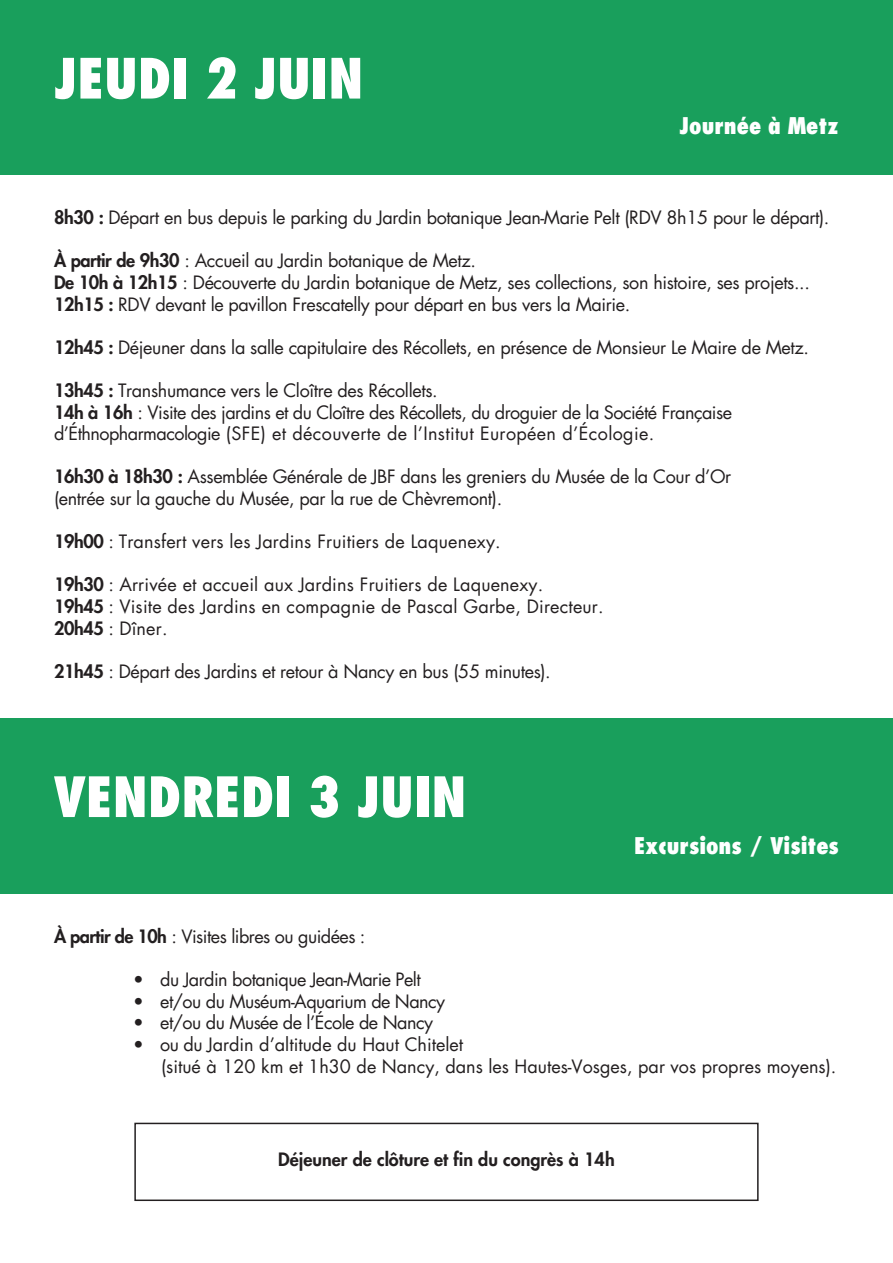
<style>
.page{position:relative;width:893px;height:1263px;background:#fff}
.page>*{position:absolute;margin:0;border:0;box-sizing:border-box;transform-origin:0 0}
.t1{font:800 condensed 54px "Futura Std";color:#fff}
.t2{font:800 condensed 22.5px "Futura Std";color:#fff}
.t3{font:18px/21.6px "Futura Std";letter-spacing:-.02em;color:#231f20}
.t4{font:18px/21.6px "Futura Std";letter-spacing:.01em;color:#231f20}
.t5{font:18px/21.6px "Futura Std";color:#231f20}
.t6{font:800 18px "Futura Std";color:#231f20}
.s1{font-weight:800}
</style>
<div class="page">
<div style="left:134px;top:1123px;width:625px;height:78px;border:2px solid #231f20"></div>
<div style="left:0;top:0;width:893px;height:174px;background:#199f5c"></div>
<div style="left:0;top:718px;width:893px;height:176px;background:#199f5c"></div>
<h1 class="t1" style="left:54px;top:45px;width:311px">JEUDI 2 JUIN</h1>
<p class="t2" style="left:680px;top:112px;width:161px">Journée à Metz</p>
<p class="t3" style="left:54px;top:207px;width:777px"><span class="s1">8h30 :</span> Départ en bus depuis le parking du Jardin botanique Jean-Marie Pelt (RDV 8h15 pour le départ).</p>
<p class="t3" style="left:54px;top:250px;width:757px"><span class="s1">À partir de 9h30</span> : Accueil au Jardin botanique de Metz.<br><span class="s1">De 10h à 12h15</span> : Découverte du Jardin botanique de Metz, ses collections, son histoire, ses projets...<br><span class="s1">12h15 :</span> RDV devant le pavillon Frescatelly pour départ en bus vers la Mairie.</p>
<p class="t3" style="left:54px;top:337px;width:756px"><span class="s1">12h45 :</span> Déjeuner dans la salle capitulaire des Récollets, en présence de Monsieur Le Maire de Metz.</p>
<p class="t3" style="left:54px;top:380px;width:680px"><span class="s1">13h45 :</span> Transhumance vers le Cloître des Récollets.<br><span class="s1">14h à 16h</span> : Visite des jardins et du Cloître des Récollets, du droguier de la Société Française d’Éthnopharmacologie (SFE) et découverte de l’Institut Européen d’Écologie.</p>
<p class="t3" style="left:54px;top:466px;width:679px"><span class="s1">16h30 à 18h30 :</span> Assemblée Générale de JBF dans les greniers du Musée de la Cour d’Or (entrée sur la gauche du Musée, par la rue de Chèvremont).</p>
<p class="t4" style="left:54px;top:531px;width:448px"><span class="s1">19h00</span> : Transfert vers les Jardins Fruitiers de Laquenexy.</p>
<p class="t4" style="left:54px;top:574px;width:551px"><span class="s1">19h30</span> : Arrivée et accueil aux Jardins Fruitiers de Laquenexy.<br><span class="s1">19h45</span> : Visite des Jardins en compagnie de Pascal Garbe, Directeur.<br><span class="s1">20h45</span> : Dîner.</p>
<p class="t3" style="left:54px;top:661px;width:498px"><span class="s1">21h45</span> : Départ des Jardins et retour à Nancy en bus (55 minutes).</p>
<h1 class="t1" style="left:54px;top:763px;width:414px">VENDREDI 3 JUIN</h1>
<p class="t2" style="left:634px;top:831px;width:206px">Excursions / Visites</p>
<p class="t3" style="left:54px;top:926px;width:313px"><span class="s1">À partir de 10h</span> : Visites libres ou guidées :</p>
<p class="t3" style="left:133px;top:969px;width:289px">• du Jardin botanique Jean-Marie Pelt</p>
<p class="t3" style="left:133px;top:990px;width:313px">• et/ou du Muséum-Aquarium de Nancy</p>
<p class="t3" style="left:133px;top:1012px;width:301px">• et/ou du Musée de l’École de Nancy</p>
<p class="t5" style="left:161px;top:1034px;width:677px;text-indent:-28px">• ou du Jardin d’altitude du Haut Chitelet<br>(situé à 120 km et 1h30 de Nancy, dans les Hautes-Vosges, par vos propres moyens).</p>
<p class="t6" style="left:278px;top:1148px;width:338px">Déjeuner de clôture et fin du congrès à 14h</p>
</div>
